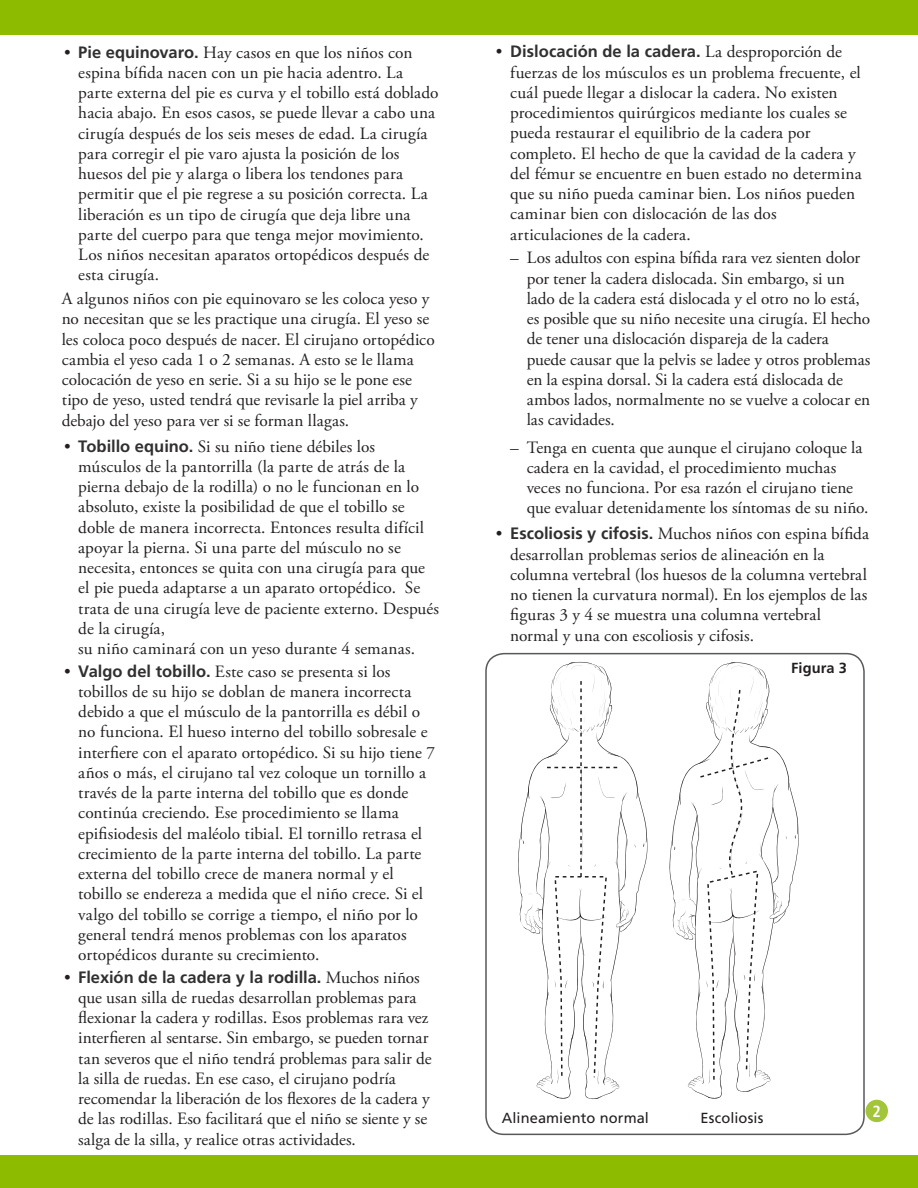
<style>
.page{position:relative;width:918px;height:1188px;background:#fff}
.page>*{position:absolute;margin:0;border:0;box-sizing:border-box;transform-origin:0 0}
.Main__p__SPANISH{font:17.25px/20.2px "Adobe Garamond Pro";color:#231f20}
.t1{font:700 16.5px "Frutiger LT Std";color:#312f30}
.Page_number{font:700 condensed 16.2px "Frutiger LT Std";color:#fff}
.Illustration_labels{font:14.7px "Frutiger LT Std";letter-spacing:.005em;color:#231f20}
.Illustration_labels-2{font:700 14.7px "Frutiger LT Std";letter-spacing:.01em;color:#231f20}
.s1{font-family:"Frutiger LT Std";font-weight:700;font-size:16.5px;color:#312f30}
.s2{font-family:"Adobe Garamond Pro";font-weight:400;font-size:17.25px;color:#231f20}
</style>
<div class="page">
<div style="left:0;top:0;width:918px;height:35px;background:#8dbb00"></div>
<div style="left:866px;top:1100px;width:22px;height:22px;background:#a2c53a;border-radius:50%"></div>
<div style="left:0;top:1156px;width:918px;height:32px;background:#8dbb00"></div>
<svg style="left:518px;top:662px;width:102px;height:437px"></svg>
<svg style="left:687px;top:662px;width:112px;height:437px"></svg>
<svg style="left:546px;top:680px;width:224px;height:401px"></svg>
<div style="left:485px;top:653px;width:380px;height:482px;border:2px solid #57585a;border-radius:18px"></div>
<p class="Main__p__SPANISH" style="left:78px;top:43px;width:362px;text-indent:-14px">• <span class="s1">Pie equinovaro.</span> Hay casos en que los niños con espina bífida nacen con un pie hacia adentro. La parte externa del pie es curva y el tobillo está doblado hacia abajo. En esos casos, se puede llevar a cabo una cirugía después de los seis meses de edad. La cirugía para corregir el pie varo ajusta la posición de los huesos del pie y alarga o libera los tendones para permitir que el pie regrese a su posición correcta. La liberación es un tipo de cirugía que deja libre una parte del cuerpo para que tenga mejor movimiento.<br>Los niños necesitan aparatos ortopédicos después de esta cirugía.</p>
<p class="Main__p__SPANISH" style="left:62px;top:289px;width:374px">A algunos niños con pie equinovaro se les coloca yeso y no necesitan que se les practique una cirugía. El yeso se les coloca poco después de nacer. El cirujano ortopédico cambia el yeso cada 1 o 2 semanas. A esto se le llama colocación de yeso en serie. Si a su hijo se le pone ese tipo de yeso, usted tendrá que revisarle la piel arriba y debajo del yeso para ver si se forman llagas.</p>
<p class="Main__p__SPANISH" style="left:78px;top:437px;width:362px;text-indent:-14px">• <span class="s1">Tobillo equino.</span> Si su niño tiene débiles los músculos de la pantorrilla (la parte de atrás de la pierna debajo de la rodilla) o no le funcionan en lo absoluto, existe la posibilidad de que el tobillo se doble de manera incorrecta. Entonces resulta difícil apoyar la pierna. Si una parte del músculo no se necesita, entonces se quita con una cirugía para que el pie pueda adaptarse a un aparato ortopédico. Se trata de una cirugía leve de paciente externo. Después de la cirugía,<br>su niño caminará con un yeso durante 4 semanas.</p>
<p class="Main__p__SPANISH" style="left:78px;top:662px;width:358px;text-indent:-14px">• <span class="s1">Valgo del tobillo.</span> Este caso se presenta si los tobillos de su hijo se doblan de manera incorrecta debido a que el músculo de la pantorrilla es débil o no funciona. El hueso interno del tobillo sobresale e interfiere con el aparato ortopédico. Si su hijo tiene 7 años o más, el cirujano tal vez coloque un tornillo a través de la parte interna del tobillo que es donde continúa creciendo. Ese procedimiento se llama epifisiodesis del maléolo tibial. El tornillo retrasa el crecimiento de la parte interna del tobillo. La parte externa del tobillo crece de manera normal y el tobillo se endereza a medida que el niño crece. Si el valgo del tobillo se corrige a tiempo, el niño por lo general tendrá menos problemas con los aparatos ortopédicos durante su crecimiento.</p>
<p class="t1" style="left:64px;top:967px;width:357px"><span class="s2">•</span> Flexión de la cadera y la rodilla. <span class="s2">Muchos niños</span></p>
<p class="Main__p__SPANISH" style="left:78px;top:988px;width:355px">que usan silla de ruedas desarrollan problemas para flexionar la cadera y rodillas. Esos problemas rara vez interfieren al sentarse. Sin embargo, se pueden tornar tan severos que el niño tendrá problemas para salir de la silla de ruedas. En ese caso, el cirujano podría recomendar la liberación de los flexores de la cadera y de las rodillas. Eso facilitará que el niño se siente y se salga de la silla, y realice otras actividades.</p>
<p class="t1" style="left:496px;top:42px;width:348px"><span class="s2">•</span> Dislocación de la cadera. <span class="s2">La desproporción de</span></p>
<p class="Main__p__SPANISH" style="left:510px;top:63px;width:353px">fuerzas de los músculos es un problema frecuente, el cuál puede llegar a dislocar la cadera. No existen procedimientos quirúrgicos mediante los cuales se pueda restaurar el equilibrio de la cadera por completo. El hecho de que la cavidad de la cadera y del fémur se encuentre en buen estado no determina que su niño pueda caminar bien. Los niños pueden caminar bien con dislocación de las dos articulaciones de la cadera.</p>
<p class="Main__p__SPANISH" style="left:527px;top:248px;width:345px;text-indent:-16px">– Los adultos con espina bífida rara vez sienten dolor por tener la cadera dislocada. Sin embargo, si un lado de la cadera está dislocada y el otro no lo está, es posible que su niño necesite una cirugía. El hecho de tener una dislocación dispareja de la cadera puede causar que la pelvis se ladee y otros problemas en la espina dorsal. Si la cadera está dislocada de ambos lados, normalmente no se vuelve a colocar en las cavidades.</p>
<p class="Main__p__SPANISH" style="left:527px;top:438px;width:343px;text-indent:-16px">– Tenga en cuenta que aunque el cirujano coloque la cadera en la cavidad, el procedimiento muchas veces no funciona. Por esa razón el cirujano tiene que evaluar detenidamente los síntomas de su niño.</p>
<p class="Main__p__SPANISH" style="left:510px;top:524px;width:361px;text-indent:-14px">• <span class="s1">Escoliosis y cifosis.</span> Muchos niños con espina bífida desarrollan problemas serios de alineación en la columna vertebral (los huesos de la columna vertebral no tienen la curvatura normal). En los ejemplos de las figuras 3 y 4 se muestra una columna vertebral normal y una con escoliosis y cifosis.</p>
<p class="Illustration_labels-2" style="left:791px;top:659px;width:57px">Figura 3</p>
<p class="Illustration_labels" style="left:502px;top:1109px;width:149px">Alineamiento normal</p>
<p class="Illustration_labels" style="left:701px;top:1109px;width:64px">Escoliosis</p>
<p class="Page_number" style="left:873px;top:1101px;width:10px">2</p>
</div>
